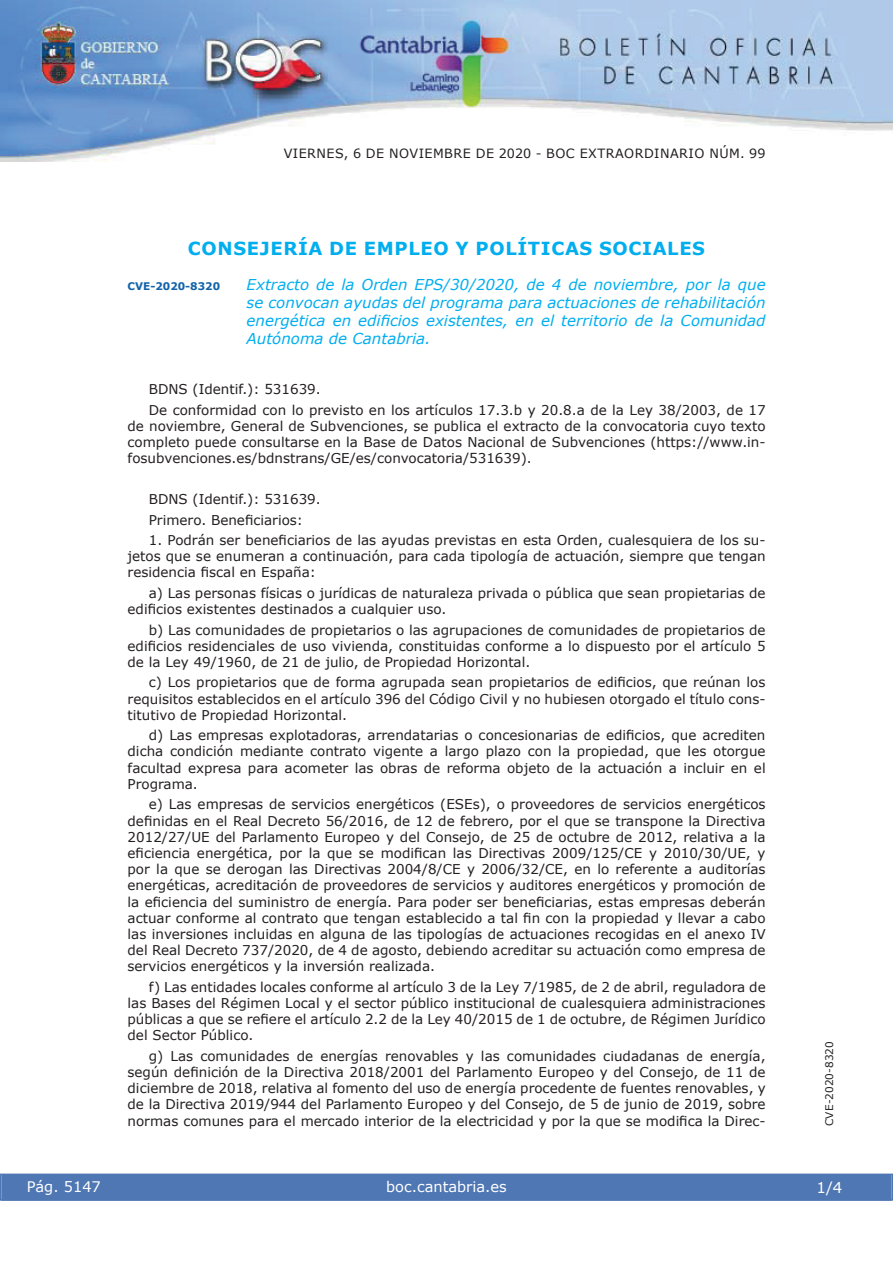
<style>
.page{position:relative;width:893px;height:1263px;background:#fff}
.page>*{position:absolute;margin:0;border:0;box-sizing:border-box;transform-origin:0 0}
.t1{font:700 18px "Verdana";letter-spacing:.035em;color:#00aeef}
.t2{font:italic 15px/18px "Verdana";color:#00aeef;text-align:justify}
.t3{font:15px "Verdana";color:#fff}
.t4{font:14.55px "Verdana";color:#fff}
.t5{font:13.5px/16.2px "Verdana";color:#231f20;text-align:justify}
.t6{font:12.75px "Verdana";letter-spacing:.035em;color:#231f20}
.t7{font:10.5px "Verdana";color:#231f20}
.t8{font:700 10.5px "Verdana";color:#1263a9}
</style>
<div class="page">
<img style="left:0;top:0;width:893px;height:161px">
<div style="left:1px;top:1174px;width:890px;height:27px;background:#4f77b3"></div>
<div style="left:0;top:1174px;width:893px;height:27px;border:1px solid #4f77b3"></div>
<p class="t6" style="left:284px;top:145px;width:483px">VIERNES, 6 DE NOVIEMBRE DE 2020 - BOC EXTRAORDINARIO NÚM. 99</p>
<h1 class="t1" style="left:188px;top:237px;width:518px">CONSEJERÍA DE EMPLEO Y POLÍTICAS SOCIALES</h1>
<p class="t8" style="left:128px;top:279px;width:94px">CVE-2020-8320</p>
<p class="t2" style="left:247px;top:275px;width:520px">Extracto de la Orden EPS/30/2020, de 4 de noviembre, por la que se convocan ayudas del programa para actuaciones de rehabilitación energética en edificios existentes, en el territorio de la Comunidad Autónoma de Cantabria.</p>
<p class="t5" style="left:149px;top:379px;width:618px;line-height:20.4px">BDNS (Identif.): 531639.<br>De conformidad con lo previsto en los artículos 17.3.b y 20.8.a de la Ley 38/2003, de 17</p>
<p class="t5" style="left:128px;top:417px;width:639px">de noviembre, General de Subvenciones, se publica el extracto de la convocatoria cuyo texto completo puede consultarse en la Base de Datos Nacional de Subvenciones (https://www.in&shy;fosubvenciones.es/bdnstrans/GE/es/convocatoria/531639).</p>
<p class="t5" style="left:149px;top:489px;width:173px;line-height:20.4px">BDNS (Identif.): 531639.<br>Primero. Beneficiarios:</p>
<p class="t5" style="left:128px;top:532px;width:639px;text-indent:21px">1. Podrán ser beneficiarios de las ayudas previstas en esta Orden, cualesquiera de los su&shy;jetos que se enumeran a continuación, para cada tipología de actuación, siempre que tengan residencia fiscal en España:</p>
<p class="t5" style="left:128px;top:584px;width:639px;text-indent:21px">a) Las personas físicas o jurídicas de naturaleza privada o pública que sean propietarias de edificios existentes destinados a cualquier uso.</p>
<p class="t5" style="left:128px;top:621px;width:639px;text-indent:21px">b) Las comunidades de propietarios o las agrupaciones de comunidades de propietarios de edificios residenciales de uso vivienda, constituidas conforme a lo dispuesto por el artículo 5 de la Ley 49/1960, de 21 de julio, de Propiedad Horizontal.</p>
<p class="t5" style="left:128px;top:674px;width:639px;text-indent:21px">c) Los propietarios que de forma agrupada sean propietarios de edificios, que reúnan los requisitos establecidos en el artículo 396 del Código Civil y no hubiesen otorgado el título cons&shy;titutivo de Propiedad Horizontal.</p>
<p class="t5" style="left:128px;top:727px;width:640px;text-indent:21px">d) Las empresas explotadoras, arrendatarias o concesionarias de edificios, que acrediten dicha condición mediante contrato vigente a largo plazo con la propiedad, que les otorgue facultad expresa para acometer las obras de reforma objeto de la actuación a incluir en el Programa.</p>
<p class="t5" style="left:128px;top:796px;width:640px;text-indent:21px">e) Las empresas de servicios energéticos (ESEs), o proveedores de servicios energéticos definidas en el Real Decreto 56/2016, de 12 de febrero, por el que se transpone la Directiva 2012/27/UE del Parlamento Europeo y del Consejo, de 25 de octubre de 2012, relativa a la eficiencia energética, por la que se modifican las Directivas 2009/125/CE y 2010/30/UE, y por la que se derogan las Directivas 2004/8/CE y 2006/32/CE, en lo referente a auditorías energéticas, acreditación de proveedores de servicios y auditores energéticos y promoción de la eficiencia del suministro de energía. Para poder ser beneficiarias, estas empresas deberán actuar conforme al contrato que tengan establecido a tal fin con la propiedad y llevar a cabo las inversiones incluidas en alguna de las tipologías de actuaciones recogidas en el anexo IV del Real Decreto 737/2020, de 4 de agosto, debiendo acreditar su actuación como empresa de servicios energéticos y la inversión realizada.</p>
<p class="t5" style="left:128px;top:978px;width:640px;text-indent:21px">f) Las entidades locales conforme al artículo 3 de la Ley 7/1985, de 2 de abril, reguladora de las Bases del Régimen Local y el sector público institucional de cualesquiera administraciones públicas a que se refiere el artículo 2.2 de la Ley 40/2015 de 1 de octubre, de Régimen Jurídico del Sector Público.</p>
<p class="t5" style="left:128px;top:1047px;width:640px;text-indent:21px">g) Las comunidades de energías renovables y las comunidades ciudadanas de energía, según definición de la Directiva 2018/2001 del Parlamento Europeo y del Consejo, de 11 de diciembre de 2018, relativa al fomento del uso de energía procedente de fuentes renovables, y de la Directiva 2019/944 del Parlamento Europeo y del Consejo, de 5 de junio de 2019, sobre normas comunes para el mercado interior de la electricidad y por la que se modifica la Direc-</p>
<p class="t4" style="left:27px;top:1177px;width:76px">Pág. 5147</p>
<p class="t4" style="left:386px;top:1178px;width:122px">boc.cantabria.es</p>
<p class="t7" style="left:823px;top:1126px;width:87px;rotate:-90deg">CVE-2020-8320</p>
<p class="t3" style="left:816px;top:1178px;width:27px">1/4</p>
</div>
